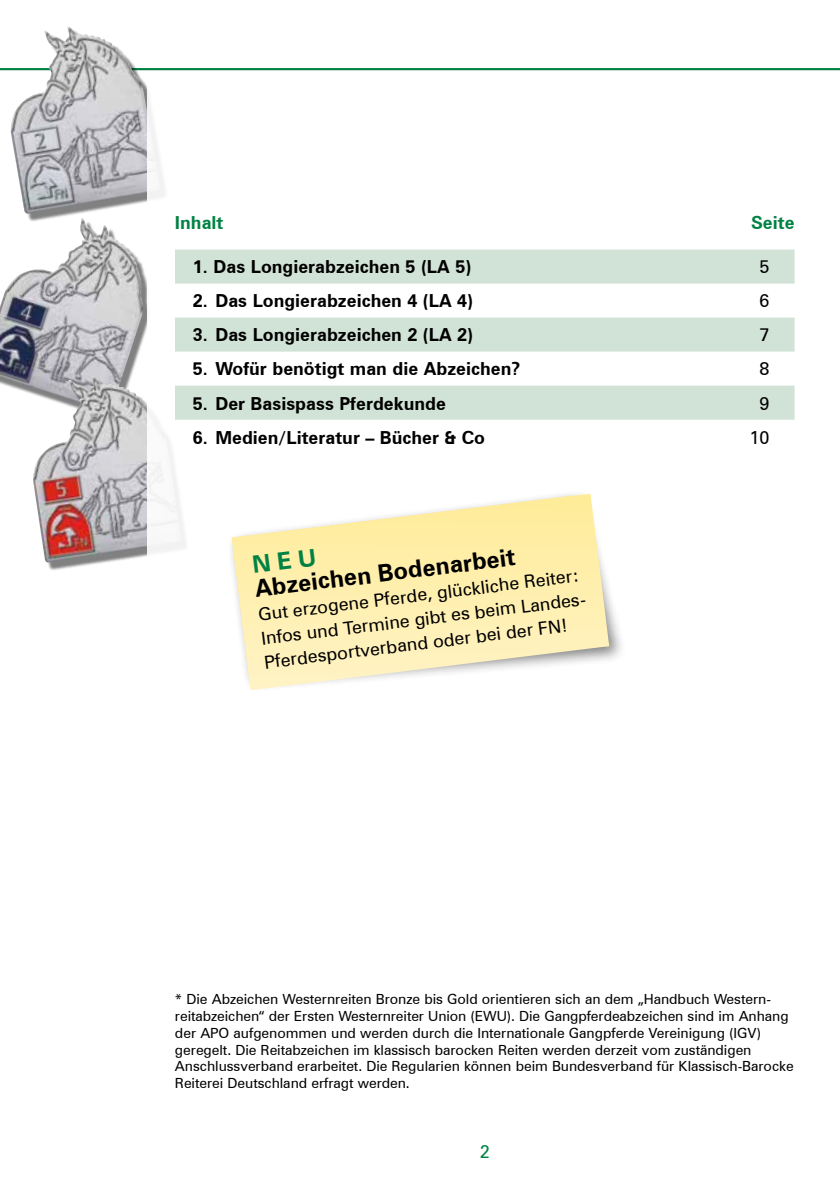
<style>
.page{position:relative;width:840px;height:1191px;background:#fff}
.page>*{position:absolute;margin:0;border:0;box-sizing:border-box;transform-origin:0 0}
.t1{font:700 24px "Zurich BT";color:#000}
.t2{font:700 18px "Zurich BT";color:#000}
.t3{font:18px/24px "Zurich BT";color:#000}
.t4{font:700 18px "Zurich BT";color:#008244}
.t5{font:18px "Zurich BT";color:#008244}
.t6{font:14px/16.8px "Zurich BT";letter-spacing:-.005em;color:#000}
</style>
<div class="page">
<hr style="left:0;top:68px;width:839px;height:2px;background:#008244">
<div style="left:14px;top:30px;width:154px;height:192px;background:#000;opacity:.5"></div>
<img style="left:11px;top:26px;width:149px;height:188px">
<div style="left:0;top:221px;width:151px;height:199px;background:#000;opacity:.5"></div>
<img style="left:0;top:218px;width:143px;height:195px">
<div style="left:36px;top:379px;width:153px;height:192px;background:#000;opacity:.5"></div>
<img style="left:33px;top:376px;width:113px;height:186px">
<div style="left:146px;top:73px;width:109px;height:1118px;background:#fff"></div>
<svg style="left:175px;top:249px;width:619px;height:171px;fill:#d1e3d6"></svg>
<div style="left:226px;top:489px;width:400px;height:203px;background:#000;opacity:.5"></div>
<svg style="left:232px;top:493px;width:377px;height:197px"></svg>
<div style="left:253px;top:548px;width:62px;height:25px;background:#ffeea8"></div>
<p class="t4" style="left:175px;top:212px;width:50px">Inhalt</p>
<p class="t4" style="left:750px;top:212px;width:45px">Seite</p>
<p class="t2" style="left:193px;top:256px;width:280px">1. Das Longierabzeichen 5 (LA 5)</p>
<p class="t3" style="left:759px;top:255px;width:11px">5</p>
<p class="t2" style="left:193px;top:290px;width:281px">2. Das Longierabzeichen 4 (LA 4)</p>
<p class="t3" style="left:759px;top:289px;width:11px">6</p>
<p class="t2" style="left:193px;top:324px;width:281px">3. Das Longierabzeichen 2 (LA 2)</p>
<p class="t3" style="left:759px;top:323px;width:11px">7</p>
<p class="t2" style="left:193px;top:358px;width:329px">5. Wofür benötigt man die Abzeichen?</p>
<p class="t3" style="left:759px;top:357px;width:11px">8</p>
<p class="t2" style="left:193px;top:392px;width:254px">5. Der Basispass Pferdekunde</p>
<p class="t3" style="left:759px;top:391px;width:11px">9</p>
<p class="t2" style="left:193px;top:426px;width:293px">6. Medien/Literatur – Bücher &amp; Co</p>
<p class="t3" style="left:749px;top:425px;width:21px">10</p>
<h1 class="t1" style="left:253px;top:574px;width:263px;rotate:-7deg">Abzeichen Bodenarbeit</h1>
<p class="t3" style="left:257px;top:602px;width:331px;rotate:-7deg">Gut erzogene Pferde, glückliche Reiter:<br>Infos und Termine gibt es beim Landes-<br>Pferdesportverband oder bei der FN!</p>
<p class="t6" style="left:175px;top:990px;width:620px">* Die Abzeichen Westernreiten Bronze bis Gold orientieren sich an dem „Handbuch Western&shy;reitabzeichen“ der Ersten Westernreiter Union (EWU). Die Gangpferdeabzeichen sind im Anhang der APO aufgenommen und werden durch die Internationale Gangpferde Vereinigung (IGV) geregelt. Die Reitabzeichen im klassisch barocken Reiten werden derzeit vom zuständigen Anschlussverband erarbeitet. Die Regularien können beim Bundesverband für Klassisch-Barocke Reiterei Deutschland erfragt werden.</p>
<p class="t5" style="left:479px;top:1140px;width:11px">2</p>
</div>
